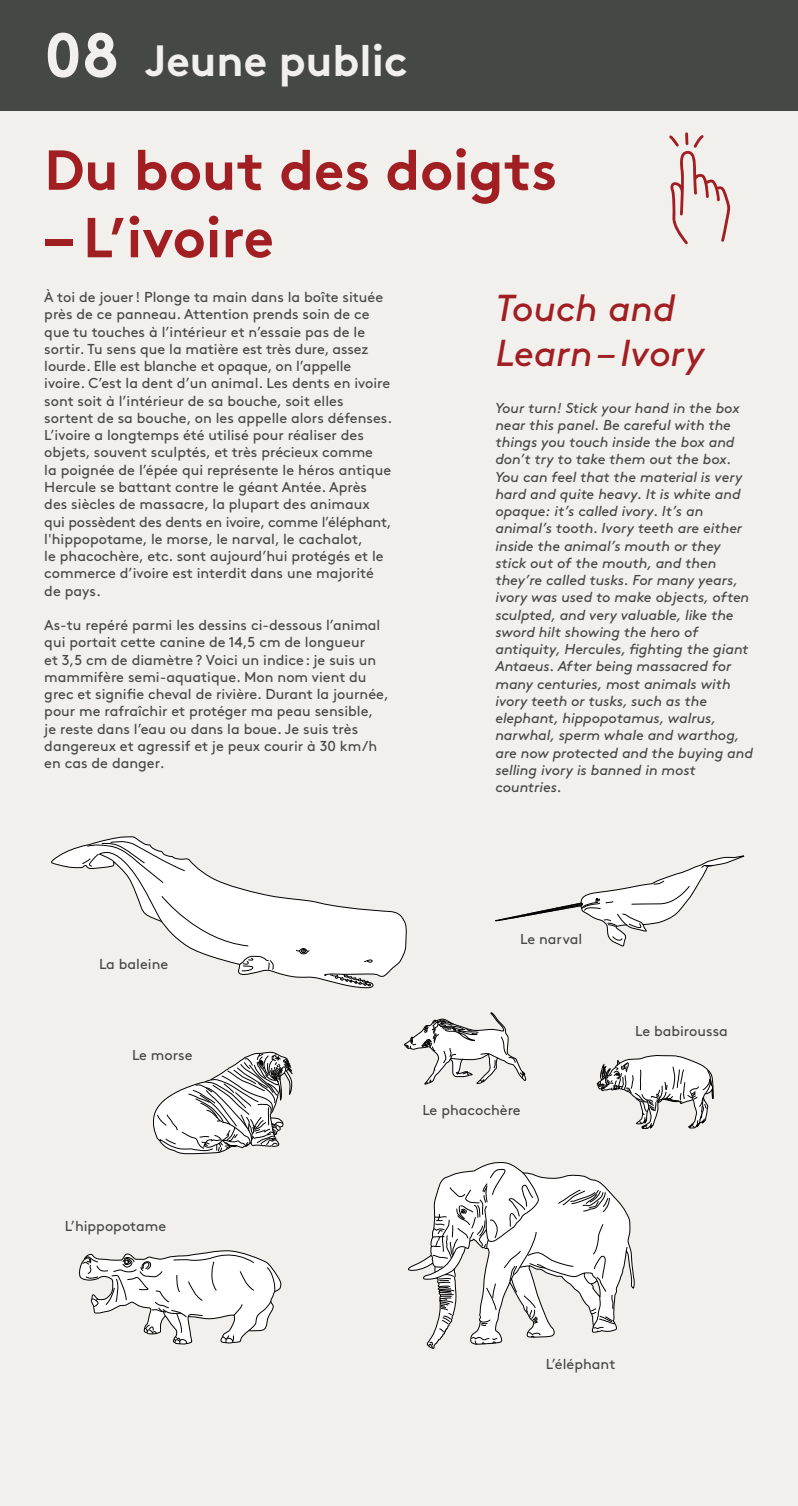
<style>
.page{position:relative;width:798px;height:1506px;background:#fff}
.page>*{position:absolute;margin:0;border:0;box-sizing:border-box;transform-origin:0 0}
.t1{font:700 56.25px "Brown";color:#a11e23}
.t2{font:700 43.75px "Brown";color:#f1f0ec}
.t3{font:italic 37.5px/45px "Brown";color:#a11e23}
.t4{font:14.38px/17.2px "Brown";color:#464844}
.t5{font:italic 14.38px/17.2px "Brown";color:#464844}
.s1{font-size:62.5px}
</style>
<div class="page">
<div style="left:0;top:0;width:797px;height:112px;background:#464844"></div>
<div style="left:0;top:112px;width:797px;height:1394px;background:#f1f0ec"></div>
<svg style="left:596px;top:1055px;width:117px;height:74px"></svg>
<svg style="left:495px;top:855px;width:249px;height:92px"></svg>
<svg style="left:153px;top:1052px;width:140px;height:102px"></svg>
<svg style="left:51px;top:836px;width:356px;height:152px"></svg>
<svg style="left:295px;top:948px;width:14px;height:7px"></svg>
<svg style="left:322px;top:974px;width:49px;height:12px"></svg>
<svg style="left:363px;top:959px;width:10px;height:4px"></svg>
<svg style="left:82px;top:839px;width:167px;height:108px"></svg>
<svg style="left:239px;top:956px;width:35px;height:15px"></svg>
<svg style="left:408px;top:1162px;width:226px;height:187px"></svg>
<svg style="left:79px;top:1250px;width:202px;height:95px"></svg>
<svg style="left:404px;top:1012px;width:121px;height:73px"></svg>
<svg style="left:664px;top:111px;width:69px;height:134px"></svg>
<h2 class="t2" style="left:44px;top:25px;width:365px"><span class="s1">08</span> Jeune public</h2>
<h1 class="t1" style="left:44px;top:125px;width:514px">Du bout des doigts</h1>
<h1 class="t1" style="left:44px;top:192px;width:231px">– L’ivoire</h1>
<p class="t4" style="left:44px;top:287px;width:349px">À toi de jouer! Plonge ta main dans la boîte située près de ce panneau. Attention prends soin de ce que tu touches à l’intérieur et n’essaie pas de le sortir. Tu sens que la matière est très dure, assez lourde. Elle est blanche et opaque, on l’appelle ivoire. C’est la dent d’un animal. Les dents en ivoire sont soit à l’intérieur de sa bouche, soit elles sortent de sa bouche, on les appelle alors défenses.<br>L’ivoire a longtemps été utilisé pour réaliser des objets, souvent sculptés, et très précieux comme<br>la poignée de l’épée qui représente le héros antique Hercule se battant contre le géant Antée. Après des siècles de massacre, la plupart des animaux qui possèdent des dents en ivoire, comme l’éléphant, l'hippopotame, le morse, le narval, le cachalot,<br>le phacochère, etc. sont aujourd’hui protégés et le commerce d’ivoire est interdit dans une majorité de pays.</p>
<p class="t4" style="left:44px;top:615px;width:346px">As-tu repéré parmi les dessins ci-dessous l’animal qui portait cette canine de 14,5 cm de longueur<br>et 3,5 cm de diamètre? Voici un indice: je suis un mammifère semi-aquatique. Mon nom vient du grec et signifie cheval de rivière. Durant la journée, pour me rafraîchir et protéger ma peau sensible, je reste dans l’eau ou dans la boue. Je suis très dangereux et agressif et je peux courir à 30 km/h en cas de danger.</p>
<h3 class="t3" style="left:495px;top:282px;width:211px">Touch and<br>Learn– Ivory</h3>
<p class="t5" style="left:495px;top:398px;width:259px">Your turn! Stick your hand in the box near this panel. Be careful with the things you touch inside the box and don’t try to take them out the box.<br>You can feel that the material is very hard and quite heavy. It is white and opaque: it’s called ivory. It’s an animal’s tooth. Ivory teeth are either inside the animal’s mouth or they stick out of the mouth, and then they’re called tusks. For many years, ivory was used to make objects, often sculpted, and very valuable, like the sword hilt showing the hero of antiquity, Hercules, fighting the giant Antaeus. After being massacred for many centuries, most animals with ivory teeth or tusks, such as the elephant, hippopotamus, walrus, narwhal, sperm whale and warthog, are now protected and the buying and selling ivory is banned in most countries.</p>
<p class="t4" style="left:99px;top:954px;width:71px">La baleine</p>
<p class="t4" style="left:132px;top:1045px;width:62px">Le morse</p>
<p class="t4" style="left:65px;top:1216px;width:103px">L’hippopotame</p>
<p class="t4" style="left:520px;top:929px;width:64px">Le narval</p>
<p class="t4" style="left:422px;top:1100px;width:100px">Le phacochère</p>
<p class="t4" style="left:635px;top:1021px;width:94px">Le babiroussa</p>
<p class="t4" style="left:545px;top:1354px;width:71px">L’éléphant</p>
</div>
